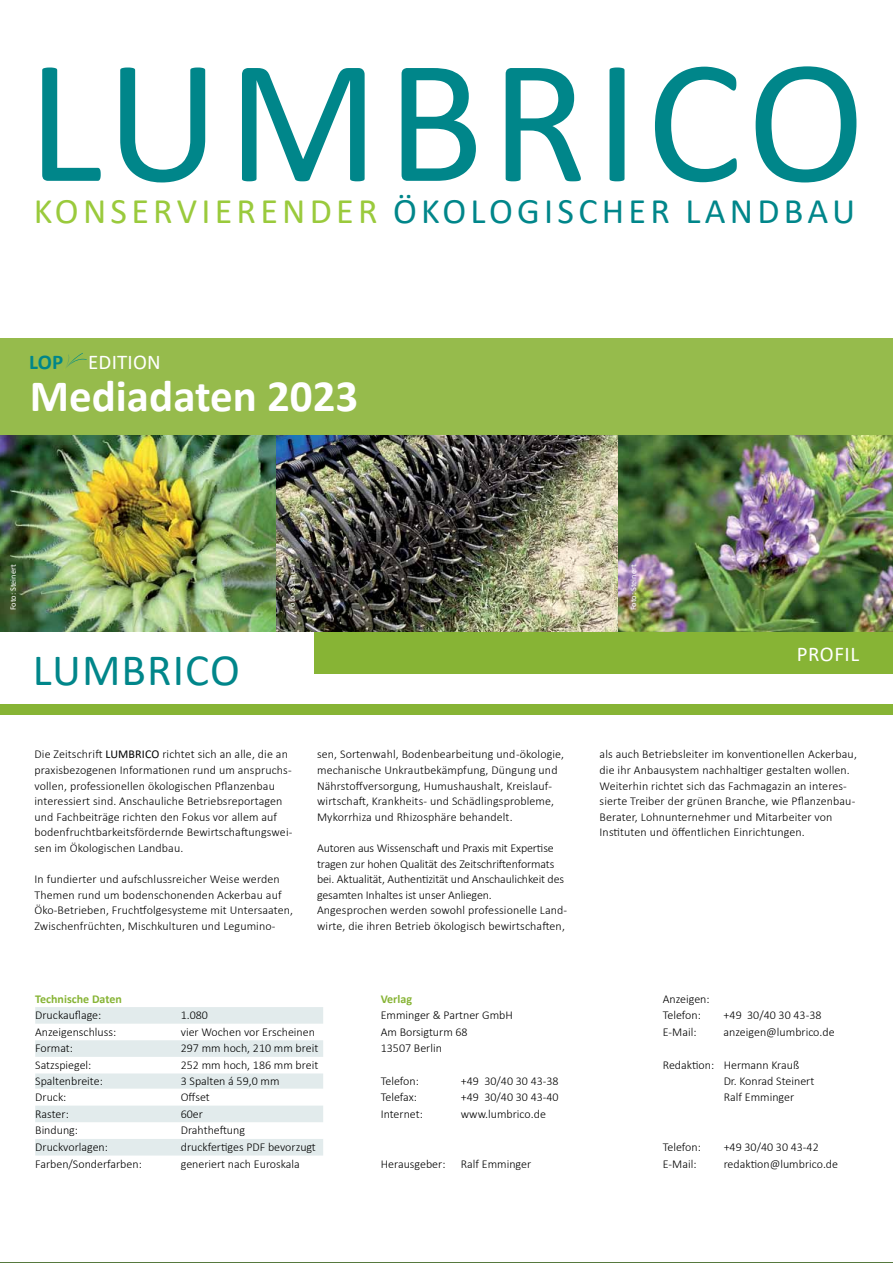
<style>
.page{position:relative;width:893px;height:1263px;background:#fff}
.page>*{position:absolute;margin:0;border:0;box-sizing:border-box;transform-origin:0 0}
.t1{font:178.5px "Calibri";color:#00868a}
.t2{font:700 45px "Calibri";color:#fff}
.t3{font:45px "Calibri";letter-spacing:.025em;color:#00868a}
.t4{font:36px "Calibri";letter-spacing:.12em;color:#9aca3c}
.t5{font:36px "Calibri";letter-spacing:.12em;color:#00868a}
.t6{font:21px "Calibri";letter-spacing:.02em;color:#fff}
.t7{font:300 12px/15.6px "Calibri";letter-spacing:.005em;color:#000}
.t8{font:700 12px "Calibri";color:#87b435}
.t9{font:8.25px "Calibri";color:#fff}
.s1{color:#00868a}
.s2{font-weight:700;color:#00868a}
.s3{font-weight:400}
</style>
<div class="page">
<div style="left:315px;top:631px;width:578px;height:43px;background:#87b435"></div>
<svg style="left:35px;top:1007px;width:288px;height:148px"></svg>
<div style="left:0;top:339px;width:893px;height:111px;background:#96bb4c"></div>
<img style="left:0;top:435px;width:893px;height:197px">
<div style="left:0;top:704px;width:893px;height:10px;background:#87b435"></div>
<hr style="left:0;top:1262px;width:893px;height:1px;background:#3f6724">
<svg style="left:64px;top:353px;width:23px;height:17px"></svg>
<h1 class="t1" style="left:27px;top:-2px;width:103px">LUMBRICO</h1>
<h3 class="t4" style="left:34px;top:186px;width:411px">KONSERVI ERENDER <span class="s1">ÖKOLO</span></h3>
<h3 class="t5" style="left:517px;top:186px;width:333px">GISCHER LANDBAU</h3>
<h3 class="t6" style="left:29px;top:348px;width:133px"><span class="s2">LOP</span> EDITION</h3>
<h2 class="t2" style="left:30px;top:364px;width:330px">Mediadaten 2023</h2>
<p class="t9" style="left:7px;top:610px;width:47px;rotate:-90deg">FOTO: STEINERT</p>
<p class="t9" style="left:286px;top:610px;width:47px;rotate:-90deg">FOTO: STEINERT</p>
<p class="t9" style="left:628px;top:610px;width:47px;rotate:-90deg">FOTO: STEINERT</p>
<h2 class="t3" style="left:33px;top:638px;width:208px">LUMBRICO</h2>
<h3 class="t6" style="left:797px;top:640px;width:64px">PROFIL</h3>
<p class="t7" style="left:35px;top:746px;width:259px">Die Zeitschrift <span class="s3">LUMBRICO</span> richtet sich an alle, die an praxisbezogenen Informationen rund um anspruchs&shy;vollen, professionellen ökologischen Pflanzenbau interessiert sind. Anschauliche Betriebsreportagen und Fachbeiträge richten den Fokus vor allem auf bodenfruchtbarkeitsfördernde Bewirtschaftungswei&shy;sen im Ökologischen Landbau.</p>
<p class="t7" style="left:35px;top:871px;width:260px">In fundierter und aufschlussreicher Weise werden Themen rund um bodenschonenden Ackerbau auf Öko-Betrieben, Fruchtfolgesysteme mit Untersaaten, Zwischenfrüchten, Mischkulturen und Legumino-</p>
<p class="t7" style="left:317px;top:746px;width:249px">sen, Sortenwahl, Bodenbearbeitung und -ökologie, mechanische Unkrautbekämpfung, Düngung und Nährstoffversorgung, Humushaushalt, Kreislauf&shy;wirtschaft, Krankheits- und Schädlingsprobleme, Mykorrhiza und Rhizosphäre behandelt.</p>
<p class="t7" style="left:317px;top:840px;width:252px">Autoren aus Wissenschaft und Praxis mit Expertise tragen zur hohen Qualität des Zeitschriftenformats bei. Aktualität, Authentizität und Anschaulichkeit des gesamten Inhaltes ist unser Anliegen.<br>Angesprochen werden sowohl professionelle Land&shy;wirte, die ihren Betrieb ökologisch bewirtschaften,</p>
<p class="t7" style="left:600px;top:746px;width:259px">als auch Betriebsleiter im konventionellen Ackerbau, die ihr Anbausystem nachhaltiger gestalten wollen.<br>Weiterhin richtet sich das Fachmagazin an interes&shy;sierte Treiber der grünen Branche, wie Pflanzenbau-Berater, Lohnunternehmer und Mitarbeiter von Instituten und öffentlichen Einrichtungen.</p>
<p class="t8" style="left:35px;top:990px;width:88px">Technische Daten</p>
<p class="t8" style="left:381px;top:990px;width:33px">Verlag</p>
<p class="t7" style="left:663px;top:991px;width:48px">Anzeigen:</p>
<p class="t7" style="left:35px;top:1007px;width:68px">Druckauflage:</p>
<p class="t7" style="left:181px;top:1007px;width:29px">1.080</p>
<p class="t7" style="left:381px;top:1007px;width:134px">Emminger &amp; Partner GmbH</p>
<p class="t7" style="left:663px;top:1007px;width:40px">Telefon:</p>
<p class="t7" style="left:724px;top:1007px;width:99px">+49 30/40 30 43-38</p>
<p class="t7" style="left:35px;top:1024px;width:83px">Anzeigenschluss:</p>
<p class="t7" style="left:181px;top:1024px;width:136px">vier Wochen vor Erscheinen</p>
<p class="t7" style="left:381px;top:1024px;width:88px">Am Borsigturm 68</p>
<p class="t7" style="left:663px;top:1024px;width:35px">E-Mail:</p>
<p class="t7" style="left:724px;top:1024px;width:113px">anzeigen@lumbrico.de</p>
<p class="t7" style="left:35px;top:1040px;width:39px">Format:</p>
<p class="t7" style="left:181px;top:1040px;width:139px">297 mm hoch, 210 mm breit</p>
<p class="t7" style="left:381px;top:1040px;width:63px">13507 Berlin</p>
<p class="t7" style="left:35px;top:1057px;width:58px">Satzspiegel:</p>
<p class="t7" style="left:181px;top:1057px;width:139px">252 mm hoch, 186 mm breit</p>
<p class="t7" style="left:663px;top:1057px;width:138px">Redaktion: Hermann Krauß</p>
<p class="t7" style="left:35px;top:1073px;width:69px">Spaltenbreite:</p>
<p class="t7" style="left:181px;top:1073px;width:100px">3 Spalten á 59,0 mm</p>
<p class="t7" style="left:381px;top:1073px;width:40px">Telefon:</p>
<p class="t7" style="left:461px;top:1073px;width:99px">+49 30/40 30 43-38</p>
<p class="t7" style="left:724px;top:1073px;width:92px">Dr. Konrad Steinert</p>
<p class="t7" style="left:35px;top:1089px;width:33px">Druck:</p>
<p class="t7" style="left:181px;top:1089px;width:31px">Offset</p>
<p class="t7" style="left:381px;top:1089px;width:38px">Telefax:</p>
<p class="t7" style="left:461px;top:1089px;width:99px">+49 30/40 30 43-40</p>
<p class="t7" style="left:724px;top:1089px;width:72px">Ralf Emminger</p>
<p class="t7" style="left:35px;top:1106px;width:35px">Raster:</p>
<p class="t7" style="left:181px;top:1106px;width:24px">60er</p>
<p class="t7" style="left:381px;top:1106px;width:44px">Internet:</p>
<p class="t7" style="left:461px;top:1106px;width:87px">www.lumbrico.de</p>
<p class="t7" style="left:35px;top:1122px;width:44px">Bindung:</p>
<p class="t7" style="left:181px;top:1122px;width:66px">Drahtheftung</p>
<p class="t7" style="left:35px;top:1139px;width:74px">Druckvorlagen:</p>
<p class="t7" style="left:181px;top:1139px;width:137px">druckfertiges PDF bevorzugt</p>
<p class="t7" style="left:663px;top:1139px;width:40px">Telefon:</p>
<p class="t7" style="left:724px;top:1139px;width:97px">+49 30/40 30 43-42</p>
<p class="t7" style="left:35px;top:1156px;width:108px">Farben/Sonderfarben:</p>
<p class="t7" style="left:181px;top:1156px;width:120px">generiert nach Euroskala</p>
<p class="t7" style="left:381px;top:1156px;width:66px">Herausgeber:</p>
<p class="t7" style="left:461px;top:1156px;width:72px">Ralf Emminger</p>
<p class="t7" style="left:663px;top:1156px;width:35px">E-Mail:</p>
<p class="t7" style="left:724px;top:1156px;width:116px">redaktion@lumbrico.de</p>
</div>
